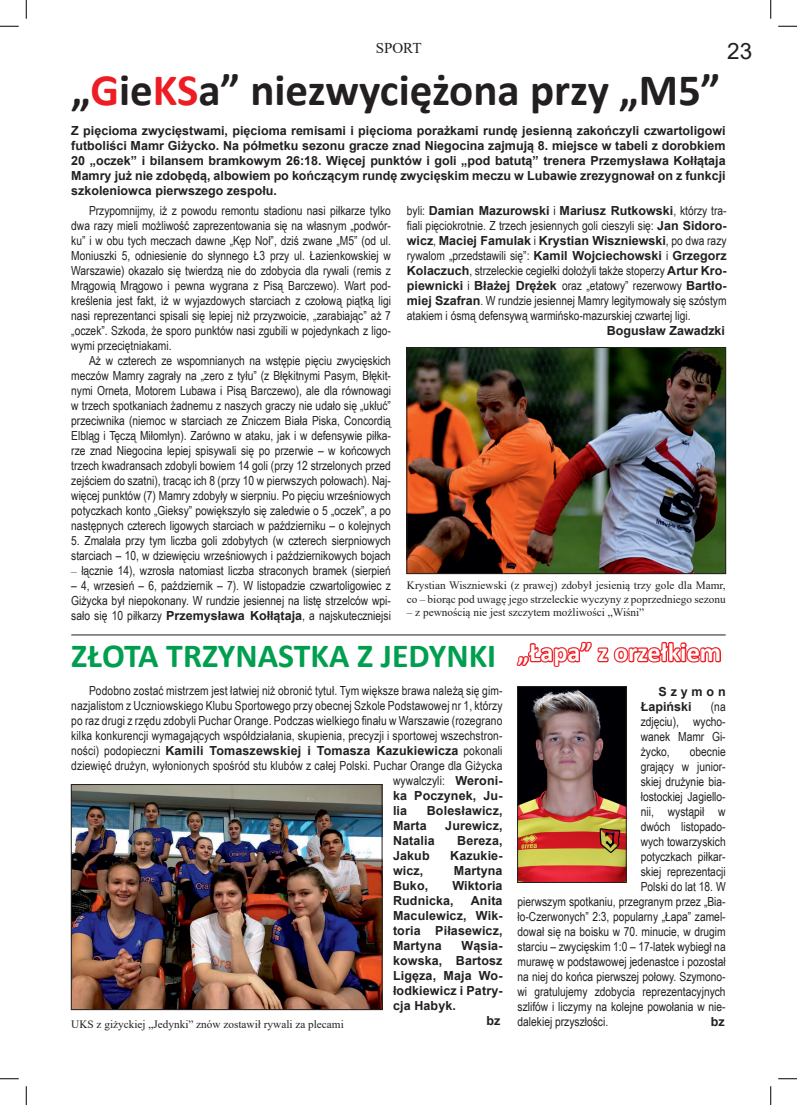
<style>
.page{position:relative;width:797px;height:1105px;background:#fff}
.page>*{position:absolute;margin:0;border:0;box-sizing:border-box;transform-origin:0 0}
.t1{font:700 45px "Calibri";color:#231f20}
.t2{font:700 33.75px "Calibri";color:#009f4f}
.t3{font:700 26.25px "Calibri";color:#fff}
.t4{font:22.5px "Arial";color:#231f20}
.t5{font:15px "Times New Roman";color:#231f20}
.t6{font:12.5px/15px "Arial Narrow";color:#231f20;text-align:justify}
.t7{font:700 12.5px/15px "Arial";letter-spacing:.01em;color:#231f20}
.t8{font:11.25px/13.5px "Times New Roman";color:#231f20}
.s1{color:#ee1d23}
.s2{font-family:"Arial Narrow";font-weight:400}
.s3{font-family:"Arial";font-weight:700}
.s4{font-family:"Times New Roman";font-size:11.25px}
</style>
<div class="page">
<svg style="left:516px;top:641px;width:205px;height:26px"></svg>
<img style="left:519px;top:688px;width:105px;height:193px">
<div style="left:517px;top:686px;width:109px;height:197px;border:1px solid #231f20"></div>
<img style="left:73px;top:786px;width:307px;height:222px">
<div style="left:71px;top:784px;width:311px;height:226px;border:1px solid #231f20"></div>
<img style="left:408px;top:349px;width:316px;height:223px">
<div style="left:406px;top:347px;width:320px;height:227px;border:1px solid #231f20"></div>
<hr style="left:71px;top:635px;width:654px;height:1px;background:#231f20">
<svg style="left:0;top:25px;width:19px;height:2px"></svg>
<svg style="left:778px;top:25px;width:19px;height:2px"></svg>
<svg style="left:0;top:1078px;width:19px;height:1px"></svg>
<svg style="left:778px;top:1078px;width:19px;height:1px"></svg>
<svg style="left:25px;top:0;width:2px;height:19px"></svg>
<svg style="left:25px;top:1086px;width:2px;height:19px"></svg>
<svg style="left:770px;top:0;width:1px;height:19px"></svg>
<svg style="left:770px;top:1086px;width:1px;height:19px"></svg>
<p class="t5" style="left:376px;top:38px;width:47px">SPORT</p>
<h3 class="t4" style="left:727px;top:36px;width:27px">23</h3>
<h1 class="t1" style="left:71px;top:58px;width:650px">„<span class="s1">G</span>ie<span class="s1">KS</span>a” niezwyciężona przy „M5”</h1>
<p class="t7" style="left:71px;top:123px;width:656px;text-align:justify">Z pięcioma zwycięstwami, pięcioma remisami i pięcioma porażkami rundę jesienną zakończyli czwartoligowi futboliści Mamr Giżycko. Na półmetku sezonu gracze znad Niegocina zajmują 8. miejsce w tabeli z dorobkiem 20 „oczek” i bilansem bramkowym 26:18. Więcej punktów i goli „pod batutą” trenera Przemysława Kołłątaja Mamry już nie zdobędą, albowiem po kończącym rundę zwycięskim meczu w Lubawie zrezygnował on z funkcji szkoleniowca pierwszego zespołu.</p>
<p class="t7" style="left:407px;top:204px;width:321px"><span class="s2">byli:</span> Damian Mazurowski <span class="s2">i</span> Mariusz Rutkowski<span class="s2">, którzy tra-</span></p>
<p class="t6" style="left:407px;top:218px;width:321px">fiali pięciokrotnie. Z trzech jesiennych goli cieszyli się: <span class="s3">Jan Sidoro-</span></p>
<p class="t7" style="left:407px;top:234px;width:321px">wicz<span class="s2">,</span> Maciej Famulak <span class="s2">i</span> Krystian Wiszniewski<span class="s2">, po dwa razy</span></p>
<p class="t6" style="left:407px;top:248px;width:321px">rywalom „przedstawili się”: <span class="s3">Kamil Wojciechowski</span> i <span class="s3">Grzegorz<br>Kolaczuch</span>, strzeleckie cegiełki dołożyli także stoperzy <span class="s3">Artur Kro-</span></p>
<p class="t7" style="left:407px;top:279px;width:321px">piewnicki <span class="s2">i</span> Błażej Drężek <span class="s2">oraz „etatowy” rezerwowy</span> Bartło-</p>
<p class="t6" style="left:407px;top:293px;width:321px"><span class="s3">miej Szafran</span>. W rundzie jesiennej Mamry legitymowały się szóstym atakiem i ósmą defensywą warmińsko-mazurskiej czwartej ligi.</p>
<p class="t7" style="left:607px;top:324px;width:120px">Bogusław Zawadzki</p>
<p class="t6" style="left:71px;top:203px;width:321px;text-indent:18px">Przypomnijmy, iż z powodu remontu stadionu nasi piłkarze tylko dwa razy mieli możliwość zaprezentowania się na własnym „podwór&shy;ku” i w obu tych meczach dawne „Kęp Noł”, dziś zwane „M5” (od ul.<br>Moniuszki 5, odniesienie do słynnego Ł3 przy ul. Łazienkowskiej w Warszawie) okazało się twierdzą nie do zdobycia dla rywali (remis z Mrągowią Mrągowo i pewna wygrana z Pisą Barczewo). Wart pod&shy;kreślenia jest fakt, iż w wyjazdowych starciach z czołową piątką ligi nasi reprezentanci spisali się lepiej niż przyzwoicie, „zarabiając” aż 7 „oczek”. Szkoda, że sporo punktów nasi zgubili w pojedynkach z ligo&shy;wymi przeciętniakami.</p>
<p class="t6" style="left:71px;top:353px;width:321px;text-indent:18px">Aż w czterech ze wspomnianych na wstępie pięciu zwycięskich meczów Mamry zagrały na „zero z tyłu” (z Błękitnymi Pasym, Błękit&shy;nymi Orneta, Motorem Lubawa i Pisą Barczewo), ale dla równowagi w trzech spotkaniach żadnemu z naszych graczy nie udało się „ukłuć” przeciwnika (niemoc w starciach ze Zniczem Biała Piska, Concordią Elbląg i Tęczą Miłomłyn). Zarówno w ataku, jak i w defensywie piłka&shy;rze znad Niegocina lepiej spisywali się po przerwie – w końcowych trzech kwadransach zdobyli bowiem 14 goli (przy 12 strzelonych przed zejściem do szatni), tracąc ich 8 (przy 10 w pierwszych połowach). Naj&shy;więcej punktów (7) Mamry zdobyły w sierpniu. Po pięciu wrześniowych potyczkach konto „Gieksy” powiększyło się zaledwie o 5 „oczek”, a po następnych czterech ligowych starciach w październiku – o kolejnych</p>
<p class="t6" style="left:71px;top:533px;width:321px">5. Zmalała przy tym liczba goli zdobytych (w czterech sierpniowych starciach – 10, w dziewięciu wrześniowych i październikowych bojach</p>
<p class="t6" style="left:71px;top:563px;width:321px"><span class="s4">–</span> łącznie 14), wzrosła natomiast liczba straconych bramek (sierpień</p>
<p class="t6" style="left:71px;top:578px;width:321px">– 4, wrzesień – 6, październik – 7). W listopadzie czwartoligowiec z Giżycka był niepokonany. W rundzie jesiennej na listę strzelców wpi&shy;sało się 10 piłkarzy <span class="s3">Przemysława Kołłątaja</span>, a najskuteczniejsi</p>
<p class="t8" style="left:407px;top:578px;width:320px">Krystian Wiszniewski (z prawej) zdobył jesienią trzy gole dla Mamr, co – biorąc pod uwagę jego strzeleckie wyczyny z poprzedniego sezonu</p>
<p class="t8" style="left:407px;top:605px;width:239px">– z pewnością nie jest szczytem możliwości „Wiśni”</p>
<h2 class="t2" style="left:71px;top:631px;width:426px">ZŁOTA TRZYNASTKA Z JEDYNKI</h2>
<p class="t6" style="left:71px;top:683px;width:433px;text-indent:18px">Podobno zostać mistrzem jest łatwiej niż obronić tytuł. Tym większe brawa należą się gim&shy;nazjalistom z Uczniowskiego Klubu Sportowego przy obecnej Szkole Podstawowej nr 1, którzy po raz drugi z rzędu zdobyli Puchar Orange. Podczas wielkiego finału w Warszawie (rozegrano kilka konkurencji wymagających współdziałania, skupienia, precyzji i sportowej wszechstron-</p>
<p class="t7" style="left:71px;top:744px;width:433px"><span class="s2">ności) podopieczni</span> Kamili Tomaszewskiej i Tomasza Kazukiewicza <span class="s2">pokonali</span></p>
<p class="t6" style="left:71px;top:758px;width:433px;text-align:right">dziewięć drużyn, wyłonionych spośród stu klubów z całej Polski. Puchar Orange dla Giżycka wywalczyli: <span class="s3">Weroni-</span></p>
<p class="t7" style="left:393px;top:789px;width:111px">ka Poczynek, Ju&shy;lia</p>
<p class="t7" style="left:393px;top:804px;width:111px;text-indent:34px">Bolesławicz,<br>Marta</p>
<p class="t7" style="left:445px;top:819px;width:59px">Jurewicz,</p>
<p class="t8" style="left:71px;top:1017px;width:274px">UKS z giżyckiej „Jedynki” znów zostawił rywali za plecami</p>
<p class="t7" style="left:393px;top:834px;width:43px">Natalia</p>
<p class="t7" style="left:457px;top:834px;width:47px">Bereza,</p>
<p class="t7" style="left:393px;top:849px;width:38px">Jakub</p>
<p class="t7" style="left:450px;top:849px;width:54px">Kazukie-</p>
<p class="t7" style="left:393px;top:864px;width:32px">wicz,</p>
<p class="t7" style="left:454px;top:864px;width:50px">Martyna</p>
<p class="t7" style="left:393px;top:879px;width:37px">Buko,</p>
<p class="t7" style="left:393px;top:879px;width:111px;text-indent:59px">Wiktoria<br>Rudnicka,</p>
<p class="t7" style="left:393px;top:894px;width:111px;text-align:justify;text-indent:78px">Anita Maculewicz, Wik&shy;toria Piłasewicz, Martyna</p>
<p class="t7" style="left:461px;top:939px;width:42px">Wąsia-</p>
<p class="t7" style="left:393px;top:954px;width:111px">kowska, Bartosz</p>
<p class="t7" style="left:393px;top:969px;width:111px">Ligęza, Maja Wo-</p>
<p class="t7" style="left:393px;top:984px;width:111px">łodkiewicz i Patry-</p>
<p class="t7" style="left:393px;top:999px;width:64px">cja Habyk.</p>
<p class="t7" style="left:486px;top:1014px;width:16px">bz</p>
<h3 class="t3" style="left:517px;top:634px;width:205px">„Łapa” z orzełkiem</h3>
<p class="t7" style="left:640px;top:684px;width:86px;text-indent:18px">Szymon<br>Łapiński</p>
<p class="t6" style="left:640px;top:698px;width:86px;text-indent:70px">(na zdjęciu), wycho&shy;wanek Mamr Gi&shy;życko,</p>
<p class="t6" style="left:689px;top:743px;width:37px">obecnie</p>
<p class="t6" style="left:640px;top:758px;width:86px">grający w junior-</p>
<p class="t6" style="left:640px;top:773px;width:86px">skiej drużynie bia-</p>
<p class="t6" style="left:640px;top:788px;width:86px">łostockiej Jagiello-</p>
<p class="t6" style="left:640px;top:803px;width:86px">nii, wystąpił w</p>
<p class="t6" style="left:640px;top:818px;width:86px">dwóch listopado-</p>
<p class="t6" style="left:640px;top:833px;width:86px">wych towarzyskich</p>
<p class="t6" style="left:640px;top:848px;width:86px">potyczkach piłkar-</p>
<p class="t6" style="left:640px;top:863px;width:86px">skiej reprezentacji</p>
<p class="t6" style="left:640px;top:878px;width:86px">Polski do lat 18. W</p>
<p class="t6" style="left:517px;top:893px;width:210px">pierwszym spotkaniu, przegranym przez „Bia-</p>
<p class="t6" style="left:517px;top:908px;width:210px">ło-Czerwonych” 2:3, popularny „Łapa” zamel-</p>
<p class="t6" style="left:517px;top:923px;width:210px">dował się na boisku w 70. minucie, w drugim</p>
<p class="t6" style="left:517px;top:938px;width:210px">starciu – zwycięskim 1:0 – 17-latek wybiegł na</p>
<p class="t6" style="left:517px;top:953px;width:210px">murawę w podstawowej jedenastce i pozostał</p>
<p class="t6" style="left:517px;top:968px;width:210px">na niej do końca pierwszej połowy. Szymono-</p>
<p class="t6" style="left:517px;top:983px;width:210px">wi gratulujemy zdobycia reprezentacyjnych</p>
<p class="t6" style="left:517px;top:998px;width:210px">szlifów i liczymy na kolejne powołania w nie-</p>
<p class="t6" style="left:517px;top:1013px;width:92px">dalekiej przyszłości.</p>
<p class="t7" style="left:711px;top:1014px;width:15px">bz</p>
</div>
